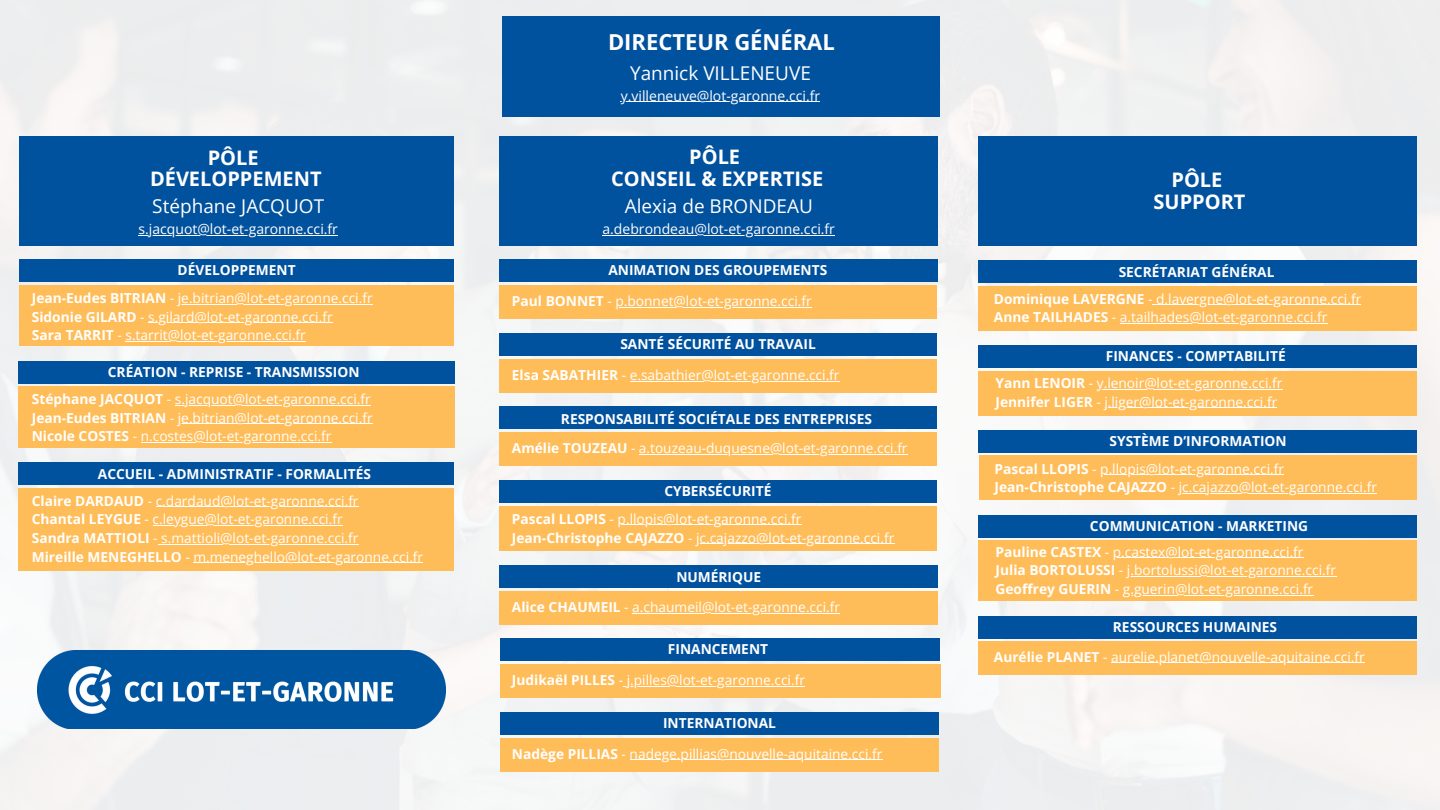
<style>
.page{position:relative;width:1440px;height:810px;background:#fff}
.page>*{position:absolute;margin:0;border:0;box-sizing:border-box;transform-origin:0 0}
.t1{font:700 22px "Open Sans";color:#fff}
.t2{font:700 20px/21.8px "Open Sans";color:#fff;text-align:center}
.t3{font:19px "Open Sans";color:#fff}
.t4{font:14px "Open Sans";color:#fff}
.t5{font:13.7px/18.8px "Open Sans";color:#fff}
.t6{font:700 13.7px "Open Sans";color:#fff}
.s1{font-weight:700}
</style>
<div class="page">
<img style="left:0;top:0;width:1440px;height:810px">
<div style="left:19px;top:136px;width:435px;height:109px;background:#00519e"></div>
<div style="left:19px;top:260px;width:435px;height:22px;background:#00519e"></div>
<div style="left:18px;top:387px;width:436px;height:61px;background:#ffbd59"></div>
<div style="left:19px;top:285px;width:435px;height:61px;background:#ffbd59"></div>
<div style="left:18px;top:361px;width:436px;height:22px;background:#00519e"></div>
<div style="left:18px;top:488px;width:436px;height:83px;background:#ffbd59"></div>
<div style="left:18px;top:463px;width:436px;height:22px;background:#00519e"></div>
<div style="left:499px;top:260px;width:439px;height:22px;background:#00519e"></div>
<div style="left:499px;top:480px;width:437px;height:23px;background:#00519e"></div>
<div style="left:499px;top:432px;width:438px;height:34px;background:#ffbd59"></div>
<div style="left:499px;top:506px;width:437px;height:45px;background:#ffbd59"></div>
<div style="left:499px;top:407px;width:438px;height:22px;background:#00519e"></div>
<div style="left:500px;top:664px;width:440px;height:34px;background:#ffbd59"></div>
<div style="left:500px;top:639px;width:439px;height:22px;background:#00519e"></div>
<div style="left:500px;top:712px;width:439px;height:23px;background:#00519e"></div>
<div style="left:500px;top:738px;width:439px;height:33px;background:#ffbd59"></div>
<div style="left:500px;top:136px;width:438px;height:109px;background:#00519e"></div>
<div style="left:499px;top:565px;width:439px;height:23px;background:#00519e"></div>
<div style="left:499px;top:591px;width:439px;height:34px;background:#ffbd59"></div>
<div style="left:499px;top:359px;width:438px;height:34px;background:#ffbd59"></div>
<div style="left:499px;top:333px;width:438px;height:23px;background:#00519e"></div>
<div style="left:979px;top:136px;width:438px;height:109px;background:#00519e"></div>
<div style="left:979px;top:286px;width:438px;height:45px;background:#ffbd59"></div>
<div style="left:979px;top:345px;width:438px;height:23px;background:#00519e"></div>
<div style="left:979px;top:430px;width:438px;height:22px;background:#00519e"></div>
<div style="left:979px;top:540px;width:438px;height:61px;background:#ffbd59"></div>
<div style="left:979px;top:515px;width:438px;height:22px;background:#00519e"></div>
<div style="left:502px;top:16px;width:437px;height:100px;background:#00519e"></div>
<div style="left:979px;top:371px;width:438px;height:45px;background:#ffbd59"></div>
<div style="left:979px;top:260px;width:438px;height:22px;background:#00519e"></div>
<img style="left:37px;top:651px;width:409px;height:78px">
<div style="left:499px;top:285px;width:438px;height:34px;background:#ffbd59"></div>
<div style="left:979px;top:642px;width:438px;height:33px;background:#ffbd59"></div>
<div style="left:979px;top:616px;width:438px;height:22px;background:#00519e"></div>
<div style="left:980px;top:455px;width:437px;height:45px;background:#ffbd59"></div>
<hr style="left:139px;top:235px;width:199px;height:1px;background:#fff">
<hr style="left:175px;top:405px;width:196px;height:1px;background:#fff">
<hr style="left:178px;top:423px;width:195px;height:1px;background:#fff">
<hr style="left:141px;top:442px;width:190px;height:1px;background:#fff">
<hr style="left:178px;top:304px;width:195px;height:1px;background:#fff">
<hr style="left:148px;top:322px;width:185px;height:1px;background:#fff">
<hr style="left:125px;top:341px;width:181px;height:1px;background:#fff">
<hr style="left:156px;top:506px;width:203px;height:1px;background:#fff">
<hr style="left:153px;top:525px;width:190px;height:1px;background:#fff">
<hr style="left:158px;top:544px;width:200px;height:1px;background:#fff">
<hr style="left:193px;top:563px;width:230px;height:1px;background:#fff">
<hr style="left:639px;top:454px;width:269px;height:1px;background:#fff">
<hr style="left:618px;top:525px;width:183px;height:1px;background:#fff">
<hr style="left:696px;top:543px;width:198px;height:1px;background:#fff">
<hr style="left:623px;top:686px;width:182px;height:1px;background:#fff">
<hr style="left:630px;top:760px;width:252px;height:1px;background:#fff">
<hr style="left:603px;top:235px;width:232px;height:1px;background:#fff">
<hr style="left:632px;top:613px;width:208px;height:1px;background:#fff">
<hr style="left:630px;top:381px;width:210px;height:1px;background:#fff">
<hr style="left:1153px;top:304px;width:208px;height:1px;background:#fff">
<hr style="left:1120px;top:323px;width:207px;height:1px;background:#fff">
<hr style="left:1097px;top:389px;width:185px;height:1px;background:#fff">
<hr style="left:1104px;top:407px;width:173px;height:1px;background:#fff">
<hr style="left:1113px;top:557px;width:191px;height:1px;background:#fff">
<hr style="left:1127px;top:576px;width:209px;height:1px;background:#fff">
<hr style="left:1123px;top:595px;width:190px;height:1px;background:#fff">
<hr style="left:621px;top:101px;width:199px;height:1px;background:#fff">
<hr style="left:615px;top:307px;width:197px;height:1px;background:#fff">
<hr style="left:1111px;top:663px;width:254px;height:1px;background:#fff">
<hr style="left:1100px;top:474px;width:184px;height:1px;background:#fff">
<hr style="left:1179px;top:493px;width:198px;height:1px;background:#fff">
<h1 class="t2" style="left:150px;top:146px;width:173px">PÔLE<br>DÉVELOPPEMENT</h1>
<p class="t3" style="left:152px;top:193px;width:173px">Stéphane JACQUOT</p>
<p class="t4" style="left:139px;top:219px;width:201px">s.jacquot@lot-et-garonne.cci.fr</p>
<h2 class="t6" style="left:178px;top:261px;width:119px">DÉVELOPPEMENT</h2>
<p class="t5" style="left:32px;top:288px;width:342px"><span class="s1">Jean-Eudes BITRIAN</span> - je.bitrian@lot-et-garonne.cci.fr</p>
<p class="t5" style="left:32px;top:307px;width:302px"><span class="s1">Sidonie GILARD</span> - s.gilard@lot-et-garonne.cci.fr</p>
<p class="t5" style="left:32px;top:326px;width:276px"><span class="s1">Sara TARRIT</span> - s.tarrit@lot-et-garonne.cci.fr</p>
<p class="t6" style="left:108px;top:363px;width:253px">CRÉATION - REPRISE - TRANSMISSION</p>
<p class="t5" style="left:32px;top:389px;width:340px"><span class="s1">Stéphane JACQUOT</span> - s.jacquot@lot-et-garonne.cci.fr</p>
<p class="t5" style="left:32px;top:408px;width:342px"><span class="s1">Jean-Eudes BITRIAN</span> - je.bitrian@lot-et-garonne.cci.fr</p>
<p class="t5" style="left:32px;top:427px;width:301px"><span class="s1">Nicole COSTES</span> - n.costes@lot-et-garonne.cci.fr</p>
<p class="t6" style="left:98px;top:464px;width:275px">ACCUEIL - ADMINISTRATIF - FORMALITÉS</p>
<p class="t5" style="left:32px;top:491px;width:328px"><span class="s1">Claire DARDAUD</span> - c.dardaud@lot-et-garonne.cci.fr</p>
<p class="t5" style="left:32px;top:510px;width:312px"><span class="s1">Chantal LEYGUE</span> - c.leygue@lot-et-garonne.cci.fr</p>
<p class="t5" style="left:32px;top:528px;width:328px"><span class="s1">Sandra MATTIOLI</span> - s.mattioli@lot-et-garonne.cci.fr</p>
<h1 class="t5" style="left:32px;top:547px;width:393px"><span class="s1">Mireille MENEGHELLO</span> - m.meneghello@lot-et-garonne.cci.fr</h1>
<h1 class="t1" style="left:608px;top:26px;width:228px">DIRECTEUR GÉNÉRAL</h1>
<h3 class="t3" style="left:630px;top:59px;width:182px">Yannick VILLENEUVE</h3>
<p class="t4" style="left:621px;top:86px;width:201px">y.villeneuve@lot-garonne.cci.fr</p>
<h2 class="t2" style="left:611px;top:145px;width:214px">PÔLE<br>CONSEIL &amp; EXPERTISE</h2>
<p class="t3" style="left:625px;top:193px;width:190px">Alexia de BRONDEAU</p>
<h2 class="t4" style="left:603px;top:219px;width:234px">a.debrondeau@lot-et-garonne.cci.fr</h2>
<h1 class="t6" style="left:608px;top:260px;width:220px">ANIMATION DES GROUPEMENTS</h1>
<p class="t5" style="left:512px;top:292px;width:301px"><span class="s1">Paul BONNET</span> - p.bonnet@lot-et-garonne.cci.fr</p>
<p class="t6" style="left:620px;top:335px;width:197px">SANTÉ SÉCURITÉ AU TRAVAIL</p>
<p class="t5" style="left:512px;top:365px;width:329px"><span class="s1">Elsa SABATHIER</span> - e.sabathier@lot-et-garonne.cci.fr</p>
<p class="t6" style="left:561px;top:409px;width:313px">RESPONSABILITÉ SOCIÉTALE DES ENTREPRISES</p>
<p class="t5" style="left:512px;top:439px;width:397px"><span class="s1">Amélie TOUZEAU</span> - a.touzeau-duquesne@lot-et-garonne.cci.fr</p>
<h2 class="t6" style="left:664px;top:482px;width:109px">CYBERSÉCURITÉ</h2>
<p class="t5" style="left:512px;top:509px;width:291px"><span class="s1">Pascal LLOPIS</span> - p.llopis@lot-et-garonne.cci.fr</p>
<h2 class="t5" style="left:512px;top:528px;width:384px"><span class="s1">Jean-Christophe CAJAZZO</span> - jc.cajazzo@lot-et-garonne.cci.fr</h2>
<h2 class="t6" style="left:676px;top:567px;width:86px">NUMÉRIQUE</h2>
<p class="t5" style="left:512px;top:597px;width:330px"><span class="s1">Alice CHAUMEIL</span> - a.chaumeil@lot-et-garonne.cci.fr</p>
<p class="t6" style="left:668px;top:639px;width:102px">FINANCEMENT</p>
<p class="t5" style="left:512px;top:671px;width:295px"><span class="s1">Judikaël PILLES</span> - j.pilles@lot-et-garonne.cci.fr</p>
<p class="t6" style="left:663px;top:713px;width:114px">INTERNATIONAL</p>
<p class="t5" style="left:512px;top:744px;width:372px"><span class="s1">Nadège PILLIAS</span> - nadege.pillias@nouvelle-aquitaine.cci.fr</p>
<p class="t2" style="left:1154px;top:169px;width:93px">PÔLE<br>SUPPORT</p>
<p class="t6" style="left:1119px;top:262px;width:157px">SECRÉTARIAT GÉNÉRAL</p>
<p class="t5" style="left:994px;top:289px;width:369px"><span class="s1">Dominique LAVERGNE</span> - d.lavergne@lot-et-garonne.cci.fr</p>
<h2 class="t5" style="left:994px;top:308px;width:335px"><span class="s1">Anne TAILHADES</span> - a.tailhades@lot-et-garonne.cci.fr</h2>
<p class="t6" style="left:1106px;top:346px;width:182px">FINANCES - COMPTABILITÉ</p>
<p class="t5" style="left:996px;top:373px;width:288px"><span class="s1">Yann LENOIR</span> - y.lenoir@lot-et-garonne.cci.fr</p>
<h2 class="t5" style="left:996px;top:392px;width:283px"><span class="s1">Jennifer LIGER</span> - j.liger@lot-et-garonne.cci.fr</h2>
<p class="t6" style="left:1110px;top:431px;width:179px">SYSTÈME D’INFORMATION</p>
<p class="t5" style="left:995px;top:459px;width:384px"><span class="s1">Pascal LLOPIS</span> - p.llopis@lot-et-garonne.cci.fr<br><span class="s1">Jean-Christophe CAJAZZO</span> - jc.cajazzo@lot-et-garonne.cci.fr</p>
<p class="t6" style="left:1090px;top:517px;width:220px">COMMUNICATION - MARKETING</p>
<h2 class="t5" style="left:996px;top:542px;width:310px"><span class="s1">Pauline CASTEX</span> - p.castex@lot-et-garonne.cci.fr</h2>
<p class="t5" style="left:996px;top:561px;width:342px"><span class="s1">Julia BORTOLUSSI</span> - j.bortolussi@lot-et-garonne.cci.fr<br><span class="s1">Geoffrey GUERIN</span> - g.guerin@lot-et-garonne.cci.fr</p>
<p class="t6" style="left:1113px;top:617px;width:166px">RESSOURCES HUMAINES</p>
<p class="t5" style="left:994px;top:647px;width:372px"><span class="s1">Aurélie PLANET</span> - aurelie.planet@nouvelle-aquitaine.cci.fr</p>
</div>
